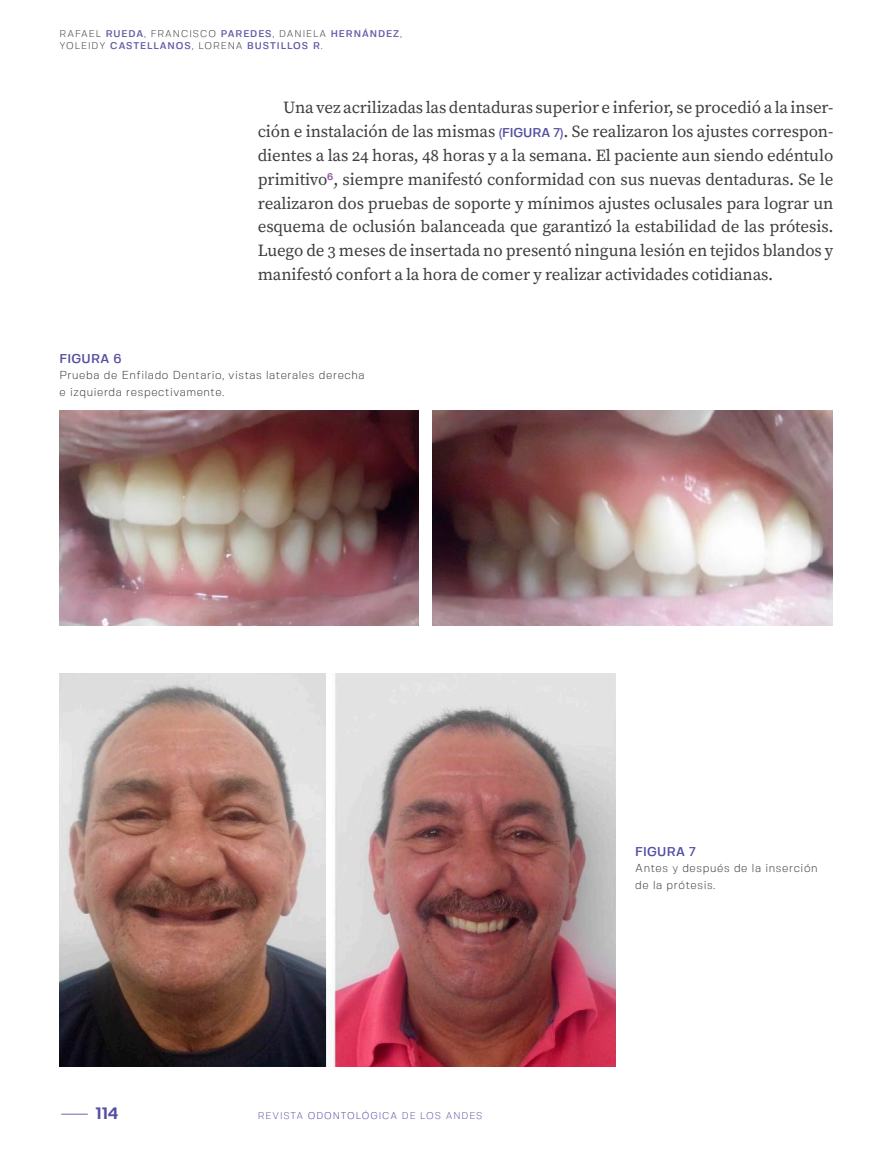
<style>
.page{position:relative;width:893px;height:1149px;background:#fff}
.page>*{position:absolute;margin:0;border:0;box-sizing:border-box;transform-origin:0 0}
.t1{font:16.95px/23.9px "Source Serif Pro";letter-spacing:-.005em;color:#3e3e3f;text-align:justify}
.t2{font:700 16.5px "Fivo Sans";color:#554fa1}
.t3{font:500 12.75px "Fivo Sans";letter-spacing:.02em;color:#554fa1}
.t4{font:300 11.55px/16.5px "Fivo Sans";letter-spacing:.05em;color:#3e3e3f}
.t5{font:500 9.75px/12px "Fivo Sans";letter-spacing:.1em;color:#635ca8}
.t6{font:300 9.75px "Fivo Sans";letter-spacing:.1em;color:#635ca8}
.s1{font-weight:300;color:#3e3e3f}
.s2{font-family:"Fivo Sans";font-weight:500;font-size:12.75px;color:#554fa1}
.s3{font-weight:300;font-size:18px}
.s4{color:#554fa1}
</style>
<div class="page">
<img style="left:60px;top:411px;width:359px;height:214px">
<img style="left:433px;top:411px;width:399px;height:214px">
<img style="left:60px;top:673px;width:556px;height:393px">
<p class="t5" style="left:60px;top:28px;width:344px"><span class="s1">RAFAEL</span> RUEDA<span class="s1">, FRANCISCO</span> PAREDES<span class="s1">, DANIELA</span> HERNÁNDEZ<span class="s1">,<br>YOLEIDY</span> CASTELLANOS<span class="s1">, LORENA</span> BUSTILLOS R<span class="s1">.</span></p>
<p class="t1" style="left:258px;top:96px;width:577px;text-indent:26px">Una vez acrilizadas las dentaduras superior e inferior, se procedió a la inser&shy;ción e instalación de las mismas <span class="s2">(FIGURA 7)</span>. Se realizaron los ajustes correspon&shy;dientes a las 24 horas, 48 horas y a la semana. El paciente aun siendo edéntulo primitivo<sup>6</sup>, siempre manifestó conformidad con sus nuevas dentaduras. Se le realizaron dos pruebas de soporte y mínimos ajustes oclusales para lograr un esquema de oclusión balanceada que garantizó la estabilidad de las prótesis.<br>Luego de 3 meses de insertada no presentó ninguna lesión en tejidos blandos y manifestó confort a la hora de comer y realizar actividades cotidianas.</p>
<p class="t3" style="left:60px;top:350px;width:63px">FIGURA 6</p>
<p class="t4" style="left:60px;top:367px;width:307px">Prueba de Enfilado Dentario, vistas laterales derecha e izquierda respectivamente.</p>
<p class="t2" style="left:60px;top:1102px;width:60px"><span class="s3">—</span> 114</p>
<p class="t6" style="left:258px;top:1109px;width:226px">REVISTA <span class="s4">ODONTOLÓGICA</span> DE LOS ANDES</p>
<p class="t3" style="left:635px;top:843px;width:62px">FIGURA 7</p>
<p class="t4" style="left:635px;top:859px;width:184px">Antes y después de la inserción de la prótesis.</p>
</div>
